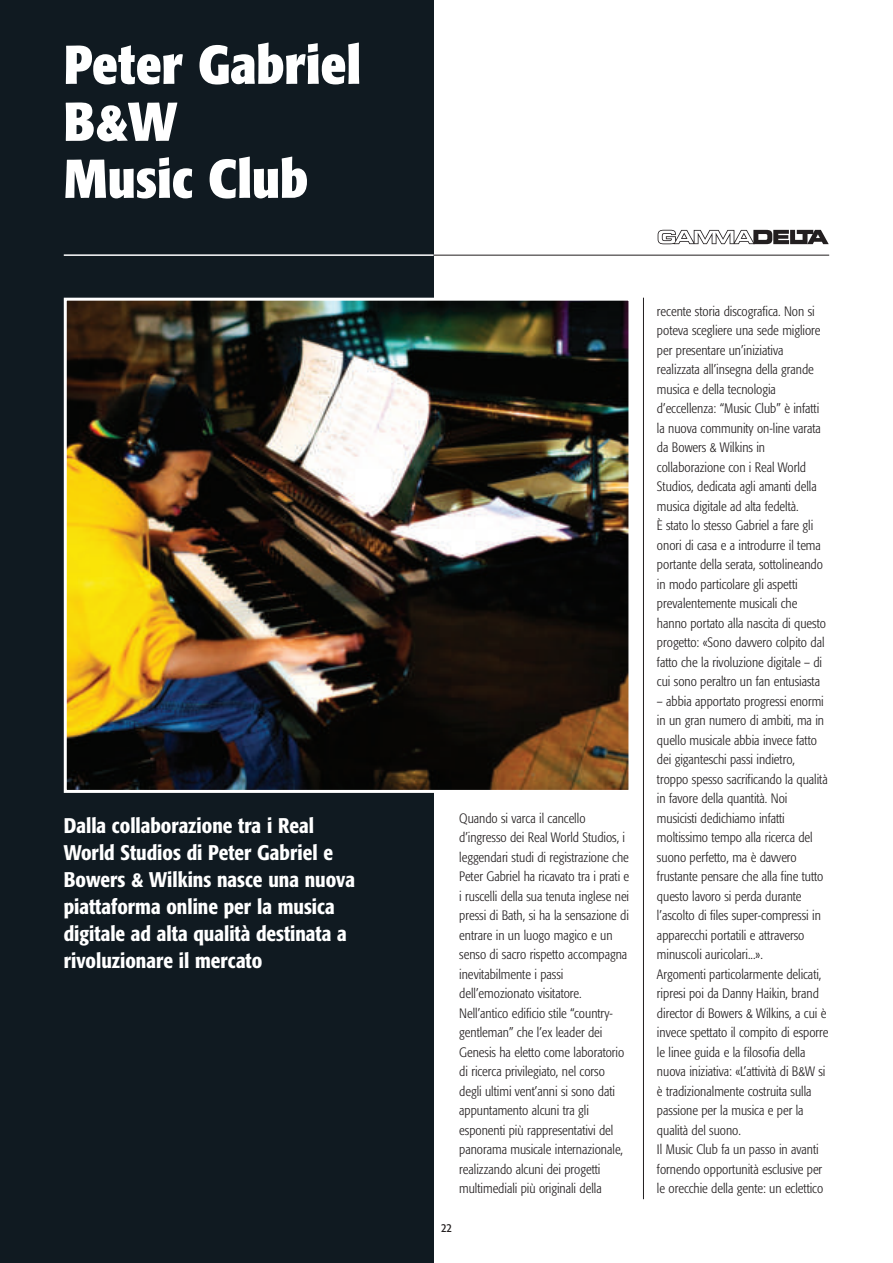
<style>
.page{position:relative;width:893px;height:1263px;background:#fff}
.page>*{position:absolute;margin:0;border:0;box-sizing:border-box;transform-origin:0 0}
.t1{font:700 condensed 54px/57px "Formata";color:#fff}
.t2{font:500 condensed 21px/27px "Formata";color:#fff}
.t3{font:300 condensed 13.5px/19.5px "Formata";color:#231f20}
.t4{font:condensed 12px "Formata";color:#231f20}
</style>
<div class="page">
<div style="left:0;top:0;width:434px;height:1263px;background:#101a21"></div>
<hr style="left:64px;top:254px;width:370px;height:2px;background:#fff">
<hr style="left:434px;top:255px;width:395px;height:1px;background:#231f20">
<hr style="left:643px;top:298px;width:1px;height:901px;background:#231f20">
<img style="left:68px;top:302px;width:559px;height:487px">
<div style="left:64px;top:298px;width:567px;height:495px;border:3px solid #fff"></div>
<svg style="left:658px;top:230px;width:171px;height:14px"></svg>
<h1 class="t1" style="left:64px;top:41px;width:299px">Peter Gabriel<br>B&amp;W<br>Music Club</h1>
<h2 class="t2" style="left:64px;top:813px;width:293px">Dalla collaborazione tra i Real<br>World Studios di Peter Gabriel e<br>Bowers &amp; Wilkins nasce una nuova piattaforma online per la musica digitale ad alta qualità destinata a rivoluzionare il mercato</h2>
<p class="t3" style="left:459px;top:809px;width:171px">Quando si varca il cancello d’ingresso dei Real World Studios, i leggendari studi di registrazione che Peter Gabriel ha ricavato tra i prati e i ruscelli della sua tenuta inglese nei pressi di Bath, si ha la sensazione di entrare in un luogo magico e un senso di sacro rispetto accompagna inevitabilmente i passi dell’emozionato visitatore.<br>Nell’antico edificio stile “country&shy;gentleman” che l’ex leader dei Genesis ha eletto come laboratorio di ricerca privilegiato, nel corso degli ultimi vent’anni si sono dati appuntamento alcuni tra gli esponenti più rappresentativi del panorama musicale internazionale, realizzando alcuni dei progetti multimediali più originali della</p>
<p class="t4" style="left:441px;top:1223px;width:12px">22</p>
<p class="t3" style="left:657px;top:302px;width:170px">recente storia discografica. Non si poteva scegliere una sede migliore per presentare un’iniziativa realizzata all’insegna della grande musica e della tecnologia d’eccellenza: “Music Club” è infatti la nuova community on-line varata da Bowers &amp; Wilkins in collaborazione con i Real World Studios, dedicata agli amanti della musica digitale ad alta fedeltà.<br>È stato lo stesso Gabriel a fare gli onori di casa e a introdurre il tema portante della serata, sottolineando in modo particolare gli aspetti prevalentemente musicali che hanno portato alla nascita di questo progetto: «Sono davvero colpito dal fatto che la rivoluzione digitale – di cui sono peraltro un fan entusiasta</p>
<p class="t3" style="left:657px;top:692px;width:173px">– abbia apportato progressi enormi in un gran numero di ambiti, ma in quello musicale abbia invece fatto dei giganteschi passi indietro, troppo spesso sacrificando la qualità in favore della quantità. Noi musicisti dedichiamo infatti moltissimo tempo alla ricerca del suono perfetto, ma è davvero frustante pensare che alla fine tutto questo lavoro si perda durante l’ascolto di files super-compressi in apparecchi portatili e attraverso minuscoli auricolari...».<br>Argomenti particolarmente delicati, ripresi poi da Danny Haikin, brand director di Bowers &amp; Wilkins, a cui è invece spettato il compito di esporre le linee guida e la filosofia della nuova iniziativa: «L’attività di B&amp;W si è tradizionalmente costruita sulla passione per la musica e per la qualità del suono.<br>Il Music Club fa un passo in avanti fornendo opportunità esclusive per le orecchie della gente: un eclettico</p>
</div>
